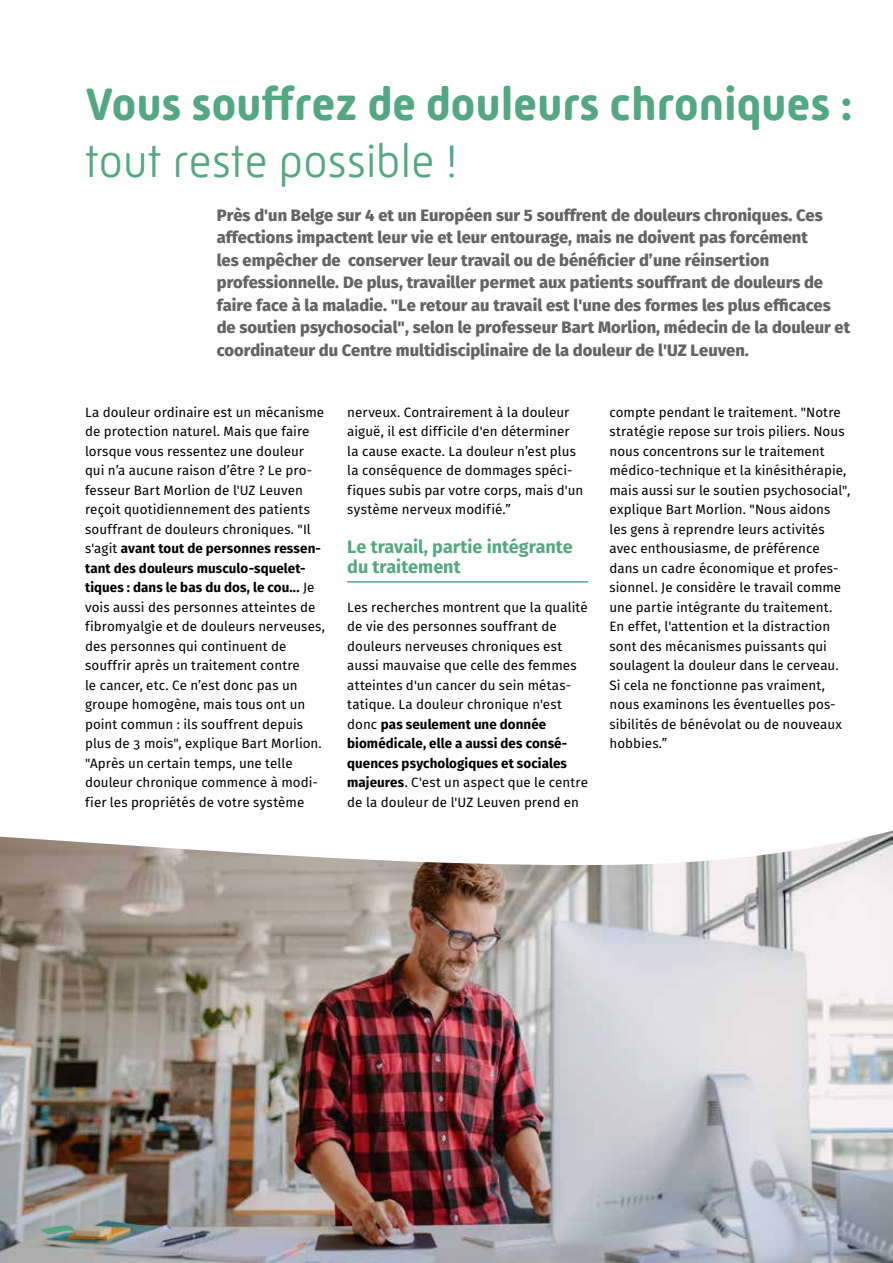
<style>
.page{position:relative;width:893px;height:1263px;background:#fff}
.page>*{position:absolute;margin:0;border:0;box-sizing:border-box;transform-origin:0 0}
.t1{font:700 46.5px "Mic 32 New Rounded";letter-spacing:-.005em;color:#54a783}
.t2{font:300 46.5px "Mic 32 New Rounded";letter-spacing:-.005em;color:#54a783}
.t3{font:700 18px/19.5px "Fira Sans";color:#54a783}
.t4{font:800 16.5px/22.5px "Fira Sans";color:#636466}
.t5{font:13.5px/19.5px "Fira Sans";color:#000}
.s1{font-weight:700}
</style>
<div class="page">
<img style="left:0;top:1058px;width:892px;height:205px">
<svg style="left:0;top:581px;width:893px;height:477px"></svg>
<svg style="left:41px;top:1225px;width:34px;height:15px"></svg>
<hr style="left:347px;top:581px;width:241px;height:2px;background:#54a783">
<h1 class="t1" style="left:85px;top:78px;width:769px">Vous souffrez de douleurs chroniques :</h1>
<h1 class="t2" style="left:85px;top:135px;width:374px">tout reste possible !</h1>
<p class="t4" style="left:217px;top:204px;width:635px">Près d'un Belge sur 4 et un Européen sur 5 souffrent de douleurs chroniques. Ces affections impactent leur vie et leur entourage, mais ne doivent pas forcément<br>les empêcher de conserver leur travail ou de bénéficier d’une réinsertion professionnelle. De plus, travailler permet aux patients souffrant de douleurs de faire face à la maladie. "Le retour au travail est l'une des formes les plus efficaces de soutien psychosocial", selon le professeur Bart Morlion, médecin de la douleur et coordinateur du Centre multidisciplinaire de la douleur de l'UZ Leuven.</p>
<p class="t5" style="left:85px;top:402px;width:241px">La douleur ordinaire est un mécanisme de protection naturel. Mais que faire lorsque vous ressentez une douleur qui n’a aucune raison d’être ? Le pro&shy;fesseur Bart Morlion de l'UZ Leuven reçoit quotidiennement des patients souffrant de douleurs chroniques. "Il s'agit <span class="s1">avant tout de personnes ressen&shy;tant des douleurs musculo-squelet&shy;tiques : dans le bas du dos, le cou...</span> Je vois aussi des personnes atteintes de fibromyalgie et de douleurs nerveuses, des personnes qui continuent de souffrir après un traitement contre<br>le cancer, etc. Ce n’est donc pas un groupe homogène, mais tous ont un point commun : ils souffrent depuis plus de 3 mois", explique Bart Morlion. "Après un certain temps, une telle douleur chronique commence à modi&shy;fier les propriétés de votre système</p>
<p class="t5" style="left:347px;top:402px;width:238px">nerveux. Contrairement à la douleur aiguë, il est difficile d'en déterminer la cause exacte. La douleur n’est plus la conséquence de dommages spéci&shy;fiques subis par votre corps, mais d'un système nerveux modifié.”</p>
<h2 class="t3" style="left:347px;top:537px;width:227px">Le travail, partie intégrante du traitement</h2>
<p class="t5" style="left:347px;top:597px;width:242px">Les recherches montrent que la qualité de vie des personnes souffrant de douleurs nerveuses chroniques est aussi mauvaise que celle des femmes atteintes d'un cancer du sein métas&shy;tatique. La douleur chronique n'est donc <span class="s1">pas seulement une donnée biomédicale, elle a aussi des consé&shy;quences psychologiques et sociales majeures</span>. C'est un aspect que le centre de la douleur de l'UZ Leuven prend en</p>
<p class="t5" style="left:609px;top:402px;width:242px">compte pendant le traitement. "Notre stratégie repose sur trois piliers. Nous nous concentrons sur le traitement médico-technique et la kinésithérapie, mais aussi sur le soutien psychosocial", explique Bart Morlion. "Nous aidons les gens à reprendre leurs activités avec enthousiasme, de préférence dans un cadre économique et profes&shy;sionnel. Je considère le travail comme une partie intégrante du traitement.<br>En effet, l'attention et la distraction sont des mécanismes puissants qui soulagent la douleur dans le cerveau.<br>Si cela ne fonctionne pas vraiment, nous examinons les éventuelles pos&shy;sibilités de bénévolat ou de nouveaux hobbies.”</p>
</div>
